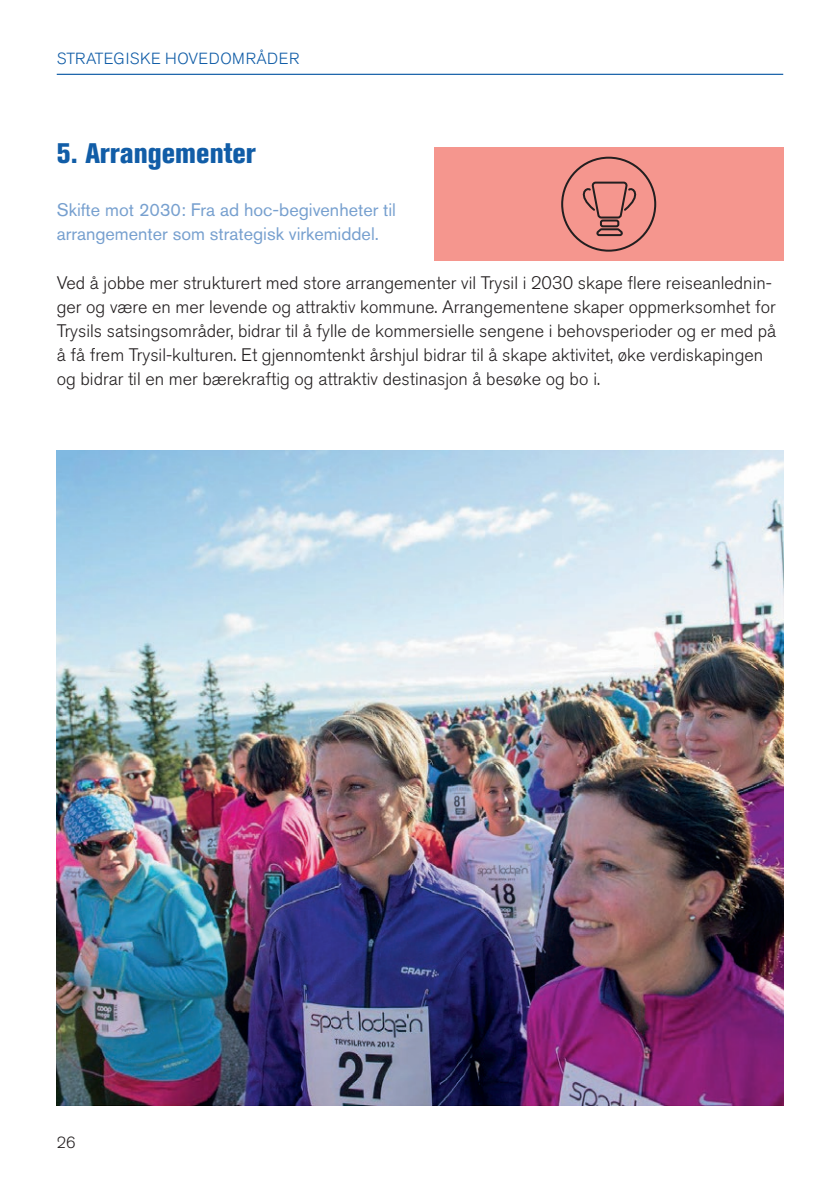
<style>
.page{position:relative;width:840px;height:1191px;background:#fff}
.page>*{position:absolute;margin:0;border:0;box-sizing:border-box;transform-origin:0 0}
.t1{font:800 condensed 28px "Akzidenz Grotesk BE";color:#115da7}
.t2{font:300 18px/24px "Akzidenz Grotesk BE";color:#231f20}
.t3{font:18px/24px "Akzidenz Grotesk BE";color:#77a0cf}
.t4{font:300 16px "Akzidenz Grotesk BE";letter-spacing:.03em;color:#115da7}
.t5{font:300 16px "Akzidenz Grotesk BE";color:#231f20}
</style>
<div class="page">
<hr style="left:57px;top:74px;width:725px;height:1px;background:#115da7">
<img style="left:57px;top:451px;width:725px;height:655px">
<div style="left:434px;top:147px;width:348px;height:114px;background:#f5968e"></div>
<svg style="left:561px;top:157px;width:95px;height:95px"></svg>
<p class="t4" style="left:57px;top:50px;width:244px">STRATEGISKE HOVEDOMRÅDER</p>
<h1 class="t1" style="left:57px;top:137px;width:200px">5. Arrangementer</h1>
<p class="t3" style="left:57px;top:198px;width:340px">Skifte mot 2030: Fra ad hoc-begivenheter til arrangementer som strategisk virkemiddel.</p>
<p class="t2" style="left:57px;top:271px;width:720px">Ved å jobbe mer strukturert med store arrangementer vil Trysil i 2030 skape flere reiseanlednin&shy;ger og være en mer levende og attraktiv kommune. Arrangementene skaper oppmerksomhet for Trysils satsingsområder, bidrar til å fylle de kommersielle sengene i behovsperioder og er med på å få frem Trysil-kulturen. Et gjennomtenkt årshjul bidrar til å skape aktivitet, øke verdiskapingen og bidrar til en mer bærekraftig og attraktiv destinasjon å besøke og bo i.</p>
<p class="t5" style="left:57px;top:1133px;width:20px">26</p>
</div>
